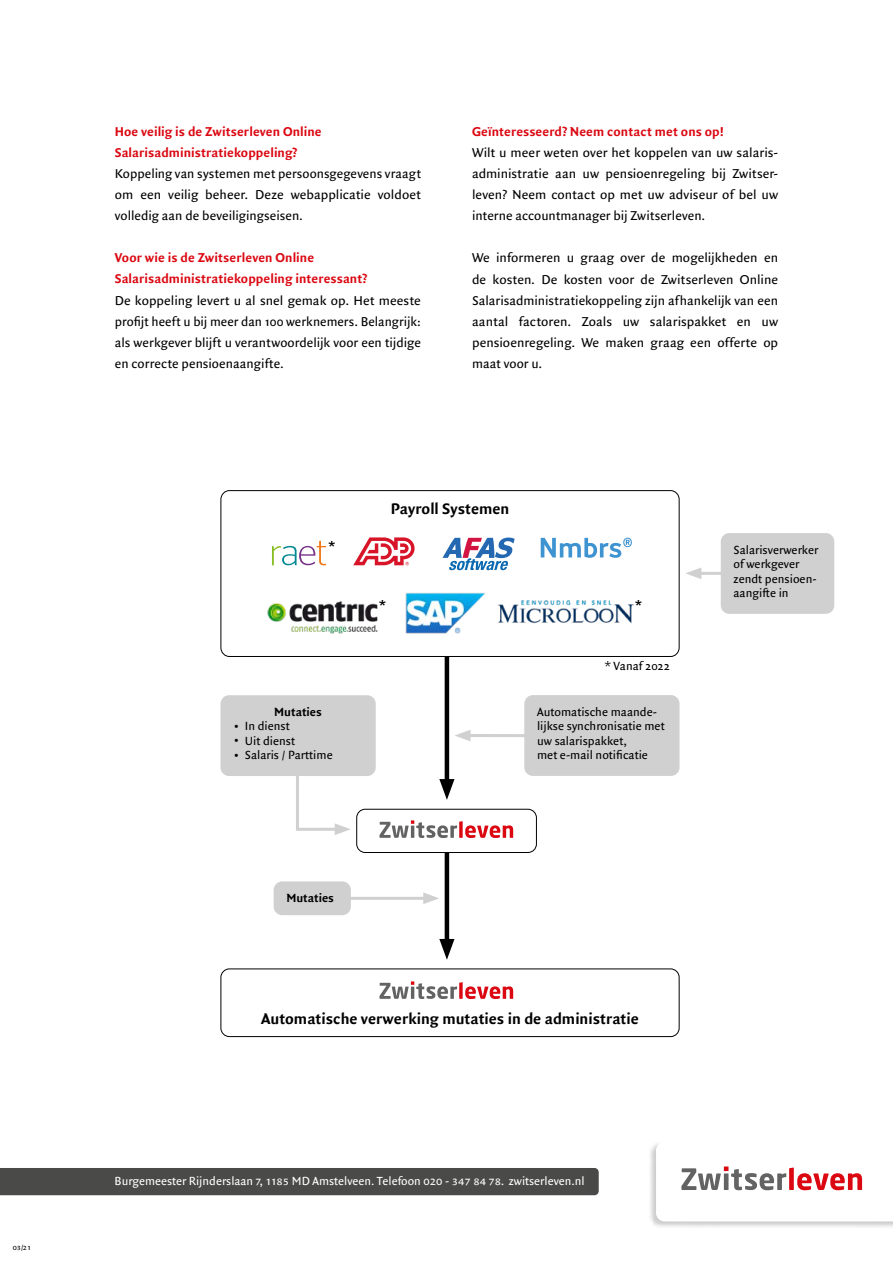
<style>
.page{position:relative;width:893px;height:1263px;background:#fff}
.page>*{position:absolute;margin:0;border:0;box-sizing:border-box;transform-origin:0 0}
.t1{font:700 16.5px "Quadraat Sans";color:#000}
.t2{font:13.8px/21px "Quadraat Sans";color:#000;text-align:justify}
.t3{font:700 13.8px/21px "Quadraat Sans";letter-spacing:.005em;color:#db0812}
.t4{font:12.75px/14.2px "Quadraat Sans";color:#000}
.t5{font:700 12.75px "Quadraat Sans";color:#000}
.t6{font:12.6px "Quadraat Sans";color:#fff}
.t7{font:8.25px "Quadraat Sans Small Caps";color:#000}
.s1{font-size:15px}
.s2{font-family:"Quadraat Sans Small Caps"}
</style>
<div class="page">
<div style="left:0;top:1168px;width:599px;height:27px;background:#4a4a49"></div>
<div style="left:649px;top:1141px;width:244px;height:88px;background:#000;opacity:.2"></div>
<svg style="left:656px;top:1142px;width:237px;height:79px"></svg>
<div style="left:221px;top:968px;width:458px;height:69px;border:1px solid #000;border-radius:9px"></div>
<svg style="left:379px;top:981px;width:134px;height:18px"></svg>
<hr style="left:445px;top:657px;width:4px;height:130px;background:#000">
<svg style="left:439px;top:779px;width:15px;height:21px"></svg>
<div style="left:356px;top:809px;width:181px;height:44px;border:1px solid #000;border-radius:9px"></div>
<svg style="left:379px;top:820px;width:134px;height:18px"></svg>
<hr style="left:445px;top:853px;width:4px;height:94px;background:#000">
<svg style="left:439px;top:939px;width:15px;height:21px"></svg>
<hr style="left:465px;top:734px;width:68px;height:3px;background:#d0d0d0">
<svg style="left:455px;top:730px;width:16px;height:11px"></svg>
<div style="left:524px;top:695px;width:155px;height:81px;background:#d0d0d0;border-radius:9px"></div>
<hr style="left:696px;top:572px;width:39px;height:3px;background:#d0d0d0">
<svg style="left:686px;top:568px;width:15px;height:11px"></svg>
<div style="left:721px;top:533px;width:113px;height:81px;background:#d0d0d0;border-radius:9px"></div>
<svg style="left:296px;top:776px;width:55px;height:59px"></svg>
<div style="left:221px;top:695px;width:155px;height:81px;background:#d0d0d0;border-radius:9px"></div>
<hr style="left:343px;top:897px;width:86px;height:3px;background:#d0d0d0">
<svg style="left:423px;top:892px;width:16px;height:12px"></svg>
<div style="left:274px;top:881px;width:77px;height:34px;background:#d0d0d0;border-radius:9px"></div>
<div style="left:221px;top:490px;width:458px;height:167px;border:1px solid #000;border-radius:9px"></div>
<svg style="left:353px;top:537px;width:62px;height:28px"></svg>
<svg style="left:442px;top:538px;width:73px;height:32px"></svg>
<svg style="left:541px;top:538px;width:91px;height:20px"></svg>
<svg style="left:272px;top:541px;width:54px;height:24px"></svg>
<img style="left:267px;top:601px;width:111px;height:32px">
<img style="left:498px;top:600px;width:136px;height:24px">
<img style="left:406px;top:593px;width:80px;height:40px">
<p class="t7" style="left:13px;top:1243px;width:20px">03/21</p>
<p class="t3" style="left:115px;top:122px;width:208px">Hoe veilig is de Zwitserleven Online<br>Salarisadministratiekoppeling?</p>
<p class="t2" style="left:115px;top:164px;width:308px">Koppeling van systemen met persoonsgegevens vraagt om een veilig beheer. Deze webapplicatie voldoet volledig aan de beveiligingseisen.</p>
<p class="t3" style="left:115px;top:248px;width:254px">Voor wie is de Zwitserleven Online<br>Salarisadministratiekoppeling interessant?</p>
<p class="t2" style="left:115px;top:290px;width:308px">De koppeling levert u al snel gemak op. Het meeste profijt heeft u bij meer dan 100 werknemers. Belangrijk: als werkgever blijft u verantwoordelijk voor een tijdige en correcte pensioenaangifte.</p>
<p class="t3" style="left:472px;top:122px;width:253px">Geïnteresseerd? Neem contact met ons op!</p>
<p class="t2" style="left:472px;top:143px;width:308px">Wilt u meer weten over het koppelen van uw salaris&shy;administratie aan uw pensioenregeling bij Zwitser&shy;leven? Neem contact op met uw adviseur of bel uw interne accountmanager bij Zwitserleven.</p>
<p class="t2" style="left:472px;top:248px;width:308px">We informeren u graag over de mogelijkheden en de kosten. De kosten voor de Zwitserleven Online Salarisadministratiekoppeling zijn afhankelijk van een aantal factoren. Zoals uw salarispakket en uw pensioenregeling. We maken graag een offerte op maat voor u.</p>
<p class="t5" style="left:329px;top:538px;width:8px">*</p>
<p class="t5" style="left:274px;top:705px;width:49px">Mutaties</p>
<p class="t4" style="left:233px;top:719px;width:58px"><span class="s1">•</span> In dienst</p>
<p class="t4" style="left:233px;top:734px;width:63px"><span class="s1">•</span> Uit dienst</p>
<p class="t4" style="left:233px;top:748px;width:101px"><span class="s1">•</span> Salaris / Parttime</p>
<p class="t1" style="left:391px;top:500px;width:120px">Payroll Systemen</p>
<p class="t5" style="left:379px;top:597px;width:8px">*</p>
<p class="t5" style="left:635px;top:597px;width:8px">*</p>
<p class="t4" style="left:605px;top:659px;width:67px">* Vanaf 2022</p>
<p class="t4" style="left:537px;top:705px;width:129px">Automatische maande&shy;lijkse synchronisatie met uw salarispakket,<br>met e-mail notificatie</p>
<p class="t5" style="left:286px;top:891px;width:49px">Mutaties</p>
<p class="t1" style="left:261px;top:1009px;width:379px">Automatische verwerking mutaties in de administratie</p>
<p class="t6" style="left:115px;top:1173px;width:472px">Burgemeester Rijnderslaan <span class="s2">7, 1185</span> MD Amstelveen. Telefoon <span class="s2">020 - 347 84 78.</span> zwitserleven.nl</p>
<p class="t4" style="left:733px;top:543px;width:86px">Salarisverwerker of werkgever zendt pensioen&shy;aangifte in</p>
</div>
